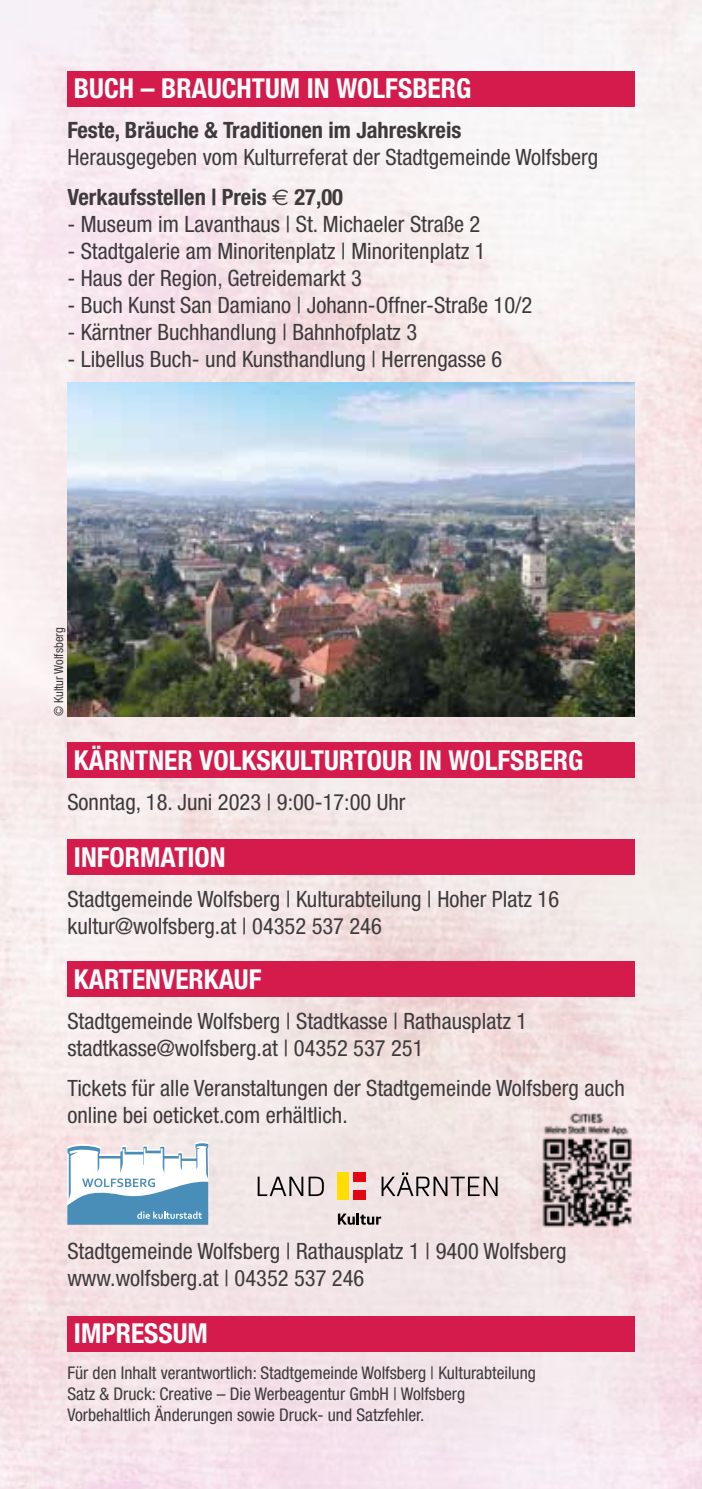
<style>
.page{position:relative;width:702px;height:1489px;background:#fff}
.page>*{position:absolute;margin:0;border:0;box-sizing:border-box;transform-origin:0 0}
.t1{font:700 condensed 27.5px "Helvetica Neue";color:#fff}
.t2{font:condensed 22.5px/27px "Helvetica Neue";color:#3e3a3c}
.t3{font:700 condensed 22.5px "Helvetica Neue";color:#3e3a3c}
.t4{font:condensed 17.5px/21px "Helvetica Neue";color:#3e3a3c}
.t5{font:condensed 12.5px "Helvetica Neue";color:#3e3a3c}
.s1{font-weight:700}
.s2{font-family:"Euro Sans";font-stretch:normal}
</style>
<div class="page">
<img style="left:0;top:0;width:702px;height:1488px">
<div style="left:67px;top:839px;width:567px;height:36px;background:#d41b4b"></div>
<div style="left:67px;top:742px;width:567px;height:35px;background:#d41b4b"></div>
<div style="left:67px;top:1315px;width:567px;height:36px;background:#d41b4b"></div>
<svg style="left:67px;top:1141px;width:141px;height:83px"></svg>
<svg style="left:258px;top:1172px;width:239px;height:23px;background:#c4b8b7"></svg>
<div style="left:353px;top:1172px;width:13px;height:9px;background:#e30613"></div>
<div style="left:353px;top:1190px;width:13px;height:9px;background:#e30613"></div>
<div style="left:337px;top:1172px;width:11px;height:27px;background:#fd0"></div>
<svg style="left:338px;top:1213px;width:43px;height:11px"></svg>
<div style="left:67px;top:961px;width:567px;height:36px;background:#d41b4b"></div>
<img style="left:537px;top:1105px;width:109px;height:136px">
<div style="left:67px;top:71px;width:567px;height:35px;background:#d41b4b"></div>
<img style="left:67px;top:383px;width:567px;height:333px">
<p class="t1" style="left:74px;top:72px;width:399px">BUCH – BRAUCHTUM IN WOLFSBERG</p>
<p class="t3" style="left:67px;top:116px;width:395px">Feste, Bräuche &amp; Traditionen im Jahreskreis</p>
<p class="t2" style="left:67px;top:137px;width:532px;line-height:39.5px">Herausgegeben vom Kulturreferat der Stadtgemeinde Wolfsberg<br><span class="s1">Verkaufsstellen | Preis</span> <span class="s2">€</span> <span class="s1">27,00</span></p>
<p class="t2" style="left:67px;top:210px;width:414px">- Museum im Lavanthaus | St. Michaeler Straße 2</p>
<p class="t2" style="left:67px;top:237px;width:420px">- Stadtgalerie am Minoritenplatz | Minoritenplatz 1</p>
<p class="t2" style="left:67px;top:264px;width:296px">- Haus der Region, Getreidemarkt 3</p>
<p class="t2" style="left:67px;top:291px;width:466px">- Buch Kunst San Damiano | Johann-Offner-Straße 10/2</p>
<p class="t2" style="left:67px;top:318px;width:351px">- Kärntner Buchhandlung | Bahnhofplatz 3</p>
<p class="t2" style="left:67px;top:345px;width:436px">- Libellus Buch- und Kunsthandlung | Herrengasse 6</p>
<p class="t5" style="left:51px;top:716px;width:90px;rotate:-90deg">© Kultur Wolfsberg</p>
<p class="t1" style="left:74px;top:743px;width:511px">KÄRNTNER VOLKSKULTURTOUR IN WOLFSBERG</p>
<p class="t2" style="left:67px;top:788px;width:339px">Sonntag, 18. Juni 2023 | 9:00-17:00 Uhr</p>
<p class="t1" style="left:74px;top:840px;width:153px">INFORMATION</p>
<p class="t2" style="left:67px;top:885px;width:493px">Stadtgemeinde Wolfsberg | Kulturabteilung | Hoher Platz 16 kultur@wolfsberg.at | 04352 537 246</p>
<p class="t1" style="left:74px;top:962px;width:189px">KARTENVERKAUF</p>
<p class="t2" style="left:67px;top:1007px;width:461px">Stadtgemeinde Wolfsberg | Stadtkasse | Rathausplatz 1 stadtkasse@wolfsberg.at | 04352 537 251</p>
<p class="t2" style="left:67px;top:1073px;width:559px">Tickets für alle Veranstaltungen der Stadtgemeinde Wolfsberg auch online bei oeticket.com erhältlich.</p>
<p class="t2" style="left:67px;top:1237px;width:500px">Stadtgemeinde Wolfsberg | Rathausplatz 1 | 9400 Wolfsberg www.wolfsberg.at | 04352 537 246</p>
<p class="t1" style="left:74px;top:1316px;width:135px">IMPRESSUM</p>
<p class="t4" style="left:67px;top:1362px;width:470px">Für den Inhalt verantwortlich: Stadtgemeinde Wolfsberg | Kulturabteilung<br>Satz &amp; Druck: Creative – Die Werbeagentur GmbH | Wolfsberg<br>Vorbehaltlich Änderungen sowie Druck- und Satzfehler.</p>
</div>
